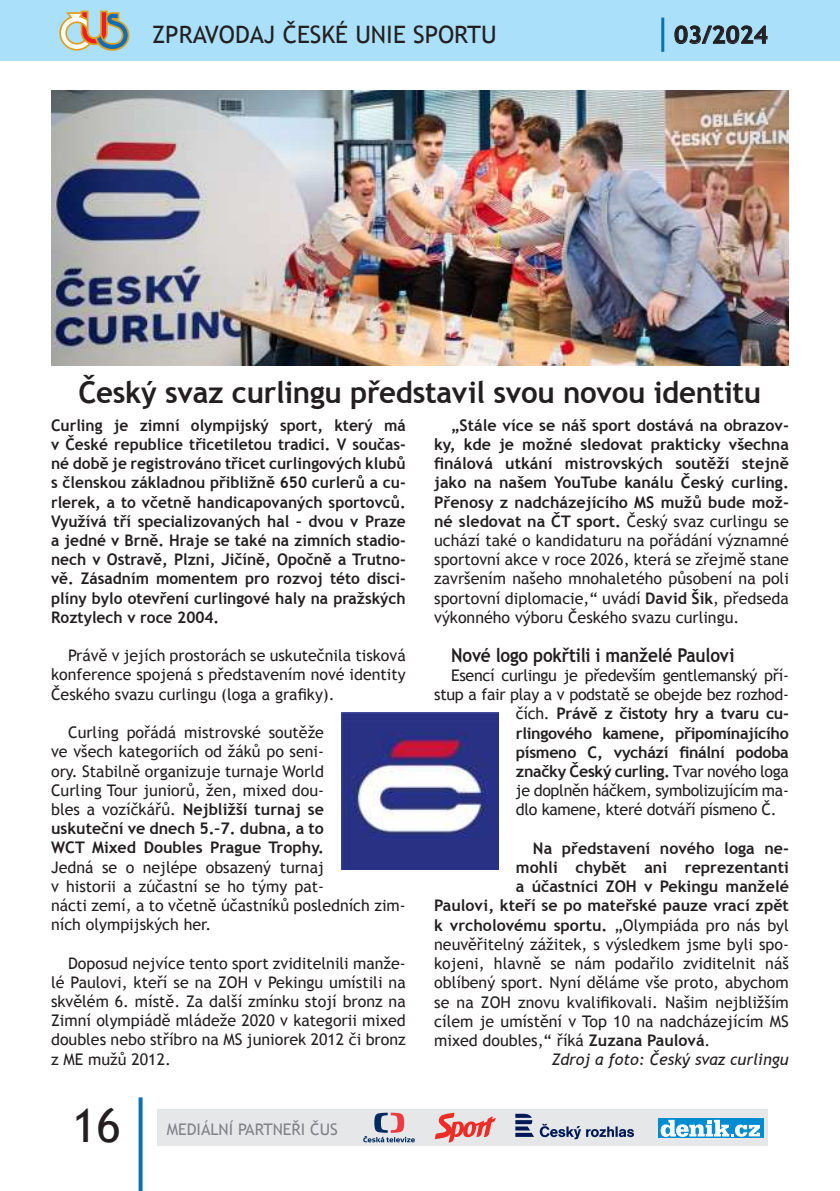
<style>
.page{position:relative;width:840px;height:1191px;background:#fff}
.page>*{position:absolute;margin:0;border:0;box-sizing:border-box;transform-origin:0 0}
.t1{font:46.6px "Trebuchet MS";color:#231f20}
.t2{font:700 30px "Trebuchet MS";letter-spacing:-.01em;color:#231f20}
.t3{font:24px "Trebuchet MS";color:#231f20}
.t4{font:700 24px "Trebuchet MS";color:#231f20}
.t5{font:700 19.2px "Trebuchet MS";letter-spacing:-.01em;color:#231f20;scale:.9 1}
.t6{font:700 16px/19.2px "Trebuchet MS";color:#231f20;text-align:justify}
.t7{font:16px/19.2px "Trebuchet MS";color:#231f20;text-align:justify}
.t8{font:16px "Trebuchet MS";letter-spacing:-.02em;color:#231f20}
.t9{font:700 16px "Trebuchet MS";letter-spacing:-.02em;color:#231f20}
.t10{font:italic 16px "Trebuchet MS";color:#231f20}
.t11{font:16px "Trebuchet MS";color:#808285}
.s1{font-weight:700}
.s2{font-weight:400}
</style>
<div class="page">
<div style="left:0;top:0;width:839px;height:61px;background:#aae0f9"></div>
<svg style="left:59px;top:11px;width:70px;height:40px"></svg>
<svg style="left:674px;top:25px;width:93px;height:19px"></svg>
<hr style="left:661px;top:18px;width:3px;height:34px;background:#0f6eb8">
<svg style="left:138px;top:1097px;width:4px;height:94px"></svg>
<div style="left:158px;top:1109px;width:609px;height:36px;background:#e6e7e9"></div>
<svg style="left:434px;top:1112px;width:61px;height:30px"></svg>
<svg style="left:363px;top:1112px;width:51px;height:30px"></svg>
<svg style="left:515px;top:1113px;width:18px;height:23px"></svg>
<svg style="left:539px;top:1123px;width:94px;height:16px"></svg>
<svg style="left:658px;top:1118px;width:105px;height:20px"></svg>
<svg style="left:660px;top:1119px;width:99px;height:17px;background:#7ac2e6"></svg>
<img style="left:341px;top:712px;width:157px;height:157px">
<img style="left:51px;top:91px;width:737px;height:275px">
<h3 class="t3" style="left:152px;top:21px;width:346px">ZPRAVODAJ ČESKÉ UNIE SPORTU</h3>
<h3 class="t4" style="left:673px;top:21px;width:95px">03/2024</h3>
<h2 class="t2" style="left:78px;top:374px;width:683px">Český svaz curlingu představil svou novou identitu</h2>
<p class="t6" style="left:51px;top:415px;width:356px">Curling je zimní olympijský sport, který má v České republice třicetiletou tradici. V součas&shy;né době je registrováno třicet curlingových klubů s členskou základnou přibližně 650 curlerů a cu&shy;rlerek, a to včetně handicapovaných sportovců.<br>Využívá tří specializovaných hal – dvou v Praze a jedné v Brně. Hraje se také na zimních stadio&shy;nech v Ostravě, Plzni, Jičíně, Opočně a Trutno&shy;vě. Zásadním momentem pro rozvoj této disci&shy;plíny bylo otevření curlingové haly na pražských Roztylech v roce 2004.</p>
<p class="t7" style="left:51px;top:646px;width:356px;text-indent:17px">Právě v jejích prostorách se uskutečnila tisková konference spojená s představením nové identity Českého svazu curlingu (loga a gra昀椀ky).</p>
<p class="t7" style="left:51px;top:723px;width:274px;text-indent:17px">Curling pořádá mistrovské soutěže ve všech kategoriích od žáků po seni&shy;ory. Stabilně organizuje turnaje World Curling Tour juniorů, žen, mixed dou&shy;bles a vozíčkářů. <span class="s1">Nejbližší turnaj se uskuteční ve dnech 5.–7. dubna, a to WCT Mixed Doubles Prague Trophy.</span></p>
<p class="t7" style="left:51px;top:857px;width:356px;text-align:left">Jedná se o nejlépe obsazený turnaj<br>v historii a zúčastní se ho týmy pat-<br>nácti zemí, a to včetně účastníků posledních zim&shy;ních olympijských her.</p>
<p class="t7" style="left:51px;top:953px;width:356px;text-indent:17px">Doposud nejvíce tento sport zviditelnili manže&shy;lé Paulovi, kteří se na ZOH v Pekingu umístili na skvělém 6. místě. Za další zmínku stojí bronz na Zimní olympiádě mládeže 2020 v kategorii mixed doubles nebo stříbro na MS juniorek 2012 či bronz z ME mužů 2012.</p>
<p class="t6" style="left:434px;top:415px;width:356px;text-indent:17px">„Stále více se náš sport dostává na obrazov&shy;ky, kde je možné sledovat prakticky všechna昀椀nálová utkání mistrovských soutěží stejně jako na našem YouTube kanálu Český curling.<br>Přenosy z nadcházejícího MS mužů bude mož&shy;né sledovat na ČT sport. <span class="s2">Český svaz curlingu se uchází také o kandidaturu na pořádání významné sportovní akce v roce 2026, která se zřejmě stane završením našeho mnohaletého působení na poli sportovní diplomacie,“ uvádí</span> David Šik<span class="s2">, předseda výkonného výboru Českého svazu curlingu.</span></p>
<p class="t5" style="left:451px;top:643px;width:316px">Nové logo pokřtili i manželé Paulovi</p>
<p class="t8" style="left:451px;top:666px;width:339px">Esencí curlingu je především gentlemanský pří-</p>
<p class="t8" style="left:434px;top:685px;width:356px">stup a fair play a v podstatě se obejde bez rozhod-</p>
<p class="t9" style="left:515px;top:703px;width:274px"><span class="s2">čích.</span> Právě z čistoty hry a tvaru cu-</p>
<p class="t9" style="left:515px;top:723px;width:274px">rlingového kamene, připomínajícího</p>
<p class="t9" style="left:515px;top:742px;width:274px">písmeno C, vychází 昀椀nální podoba</p>
<p class="t9" style="left:515px;top:761px;width:274px">značky Český curling. <span class="s2">Tvar nového loga</span></p>
<p class="t8" style="left:515px;top:781px;width:274px">je doplněn háčkem, symbolizujícím ma-</p>
<p class="t8" style="left:515px;top:800px;width:262px">dlo kamene, které dotváří písmeno Č.</p>
<p class="t6" style="left:532px;top:838px;width:257px">Na představení nového loga ne-</p>
<p class="t6" style="left:515px;top:857px;width:274px">mohli chybět ani reprezentanti</p>
<p class="t6" style="left:515px;top:877px;width:274px">a účastníci ZOH v Pekingu manželé</p>
<p class="t6" style="left:434px;top:896px;width:356px">Paulovi, kteří se po mateřské pauze vrací zpět</p>
<p class="t6" style="left:434px;top:915px;width:356px">k vrcholovému sportu. <span class="s2">„Olympiáda pro nás byl</span></p>
<p class="t7" style="left:434px;top:934px;width:356px">neuvěřitelný zážitek, s výsledkem jsme byli spo-</p>
<p class="t7" style="left:434px;top:954px;width:356px">kojeni, hlavně se nám podařilo zviditelnit náš</p>
<p class="t7" style="left:434px;top:973px;width:356px">oblíbený sport. Nyní děláme vše proto, abychom</p>
<p class="t7" style="left:434px;top:992px;width:356px">se na ZOH znovu kvali昀椀kovali. Našim nejbližším</p>
<p class="t7" style="left:434px;top:1011px;width:356px">cílem je umístění v Top 10 na nadcházejícím MS</p>
<p class="t7" style="left:434px;top:1030px;width:277px">mixed doubles,“ říká <span class="s1">Zuzana Paulová</span>.</p>
<p class="t10" style="left:551px;top:1050px;width:239px">Zdroj a foto: Český svaz curlingu</p>
<h1 class="t1" style="left:72px;top:1097px;width:50px">16</h1>
<p class="t11" style="left:167px;top:1119px;width:172px">MEDIÁLNÍ PARTNEŘI ČUS</p>
</div>
